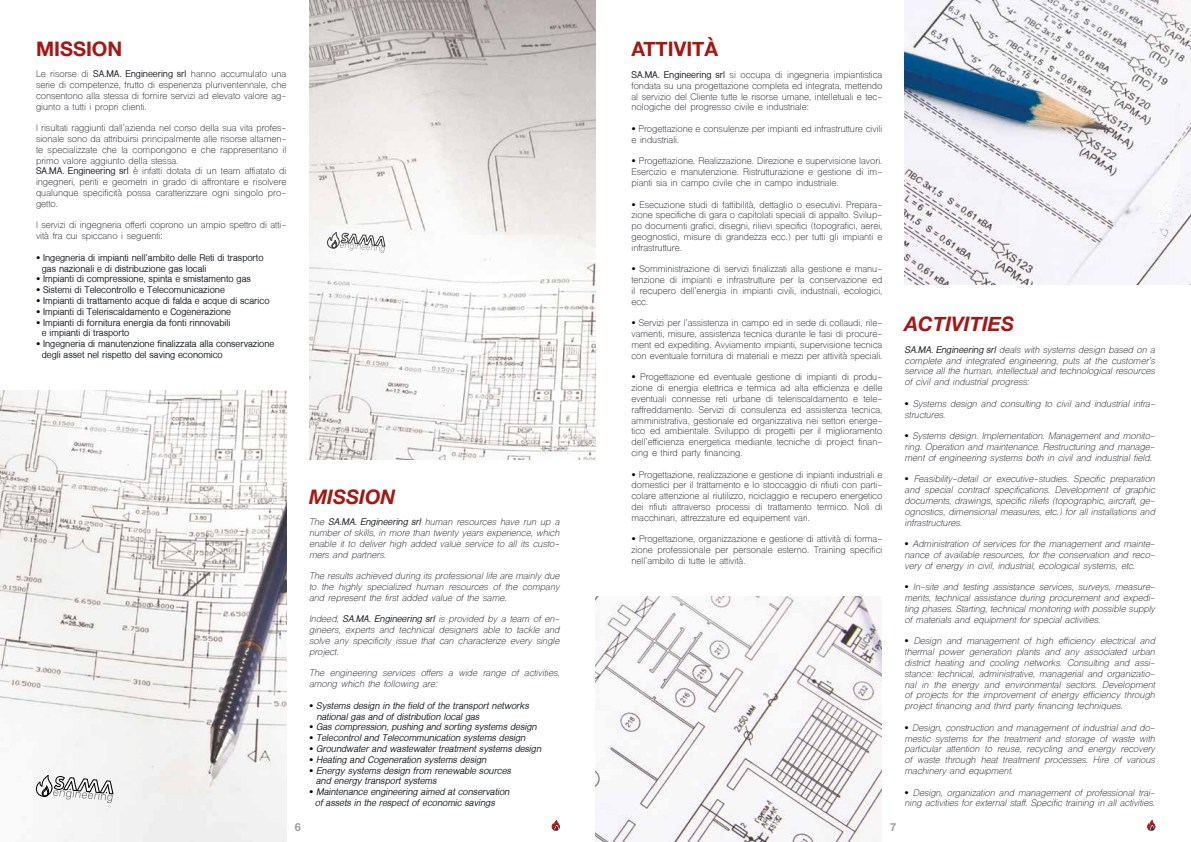
<style>
.page{position:relative;width:1191px;height:842px;background:#fff}
.page>*{position:absolute;margin:0;border:0;box-sizing:border-box;transform-origin:0 0}
.t1{font:italic 700 20px "Helvetica Neue";color:#a61612}
.t2{font:700 20px "Helvetica Neue";color:#a61612}
.t3{font:700 11px "Helvetica Neue";color:#9d9d9c}
.t4{font:9px/10.8px "Shree Dev 0714";color:#24272a;text-align:justify}
.t5{font:italic 9px/10.8px "Shree Dev 0714";color:#24272a;text-align:justify}
.t6{font:700 9px/10.8px "Shree Dev 0714";color:#24272a}
.t7{font:italic 700 9px/10.8px "Shree Dev 0714";color:#24272a}
.s1{font-weight:700}
.s2{font-family:"Helvetica Neue";font-size:7px;color:#000}
.s3{font-family:"Helvetica Neue";font-style:normal;font-size:7px;color:#000}
.s4{font-family:"Helvetica Neue";font-weight:500;font-size:7px;color:#000}
.s5{font-family:"Helvetica Neue";font-weight:500;font-style:normal;font-size:7px;color:#000}
</style>
<div class="page">
<svg style="left:552px;top:820px;width:7px;height:10px"></svg>
<svg style="left:1147px;top:820px;width:8px;height:10px"></svg>
<img style="left:0;top:391px;width:286px;height:451px">
<img style="left:309px;top:0;width:286px;height:460px">
<img style="left:904px;top:0;width:287px;height:285px">
<img style="left:596px;top:596px;width:285px;height:246px">
<svg style="left:35px;top:774px;width:80px;height:29px"></svg>
<svg style="left:1146px;top:169px;width:45px;height:73px"></svg>
<svg style="left:326px;top:232px;width:61px;height:21px"></svg>
<h1 class="t2" style="left:36px;top:33px;width:88px">MISSION</h1>
<p class="t4" style="left:36px;top:70px;width:252px">Le risorse di <span class="s1">SA.MA. Engineering srl</span> hanno accumulato una serie di competenze, frutto di esperienza pluriventennale, che consentono alla stessa di fornire servizi ad elevato valore ag&shy;giunto a tutti i propri clienti.</p>
<p class="t4" style="left:36px;top:124px;width:252px;text-align:left">I risultati raggiunti dall’azienda nel corso della sua vita profes&shy;sionale sono da attribuirsi principalmente alle risorse altamen&shy;te specializzate che la compongono e che rappresentano il primo valore aggiunto della stessa.<br><span class="s1">SA.MA. Engineering srl</span> è infatti dotata di un team affiatato di ingegneri, periti e geometri in grado di affrontare e risolvere qualunque specificità possa caratterizzare ogni singolo pro&shy;getto.</p>
<p class="t4" style="left:36px;top:221px;width:252px">I servizi di ingegneria offerti coprono un ampio spettro di atti&shy;vità fra cui spiccano i seguenti:</p>
<p class="t6" style="left:42px;top:252px;width:223px;text-indent:-6px"><span class="s2">●</span> Ingegneria di impianti nell’ambito delle Reti di trasporto gas nazionali e di distribuzione gas locali</p>
<p class="t6" style="left:36px;top:274px;width:216px"><span class="s2">●</span> Impianti di compressione, spinta e smistamento gas</p>
<p class="t6" style="left:36px;top:285px;width:190px"><span class="s2">●</span> Sistemi di Telecontrollo e Telecomunicazione</p>
<p class="t6" style="left:36px;top:295px;width:235px"><span class="s2">●</span> Impianti di trattamento acque di falda e acque di scarico</p>
<p class="t6" style="left:36px;top:306px;width:196px"><span class="s2">●</span> Impianti di Teleriscaldamento e Cogenerazione</p>
<p class="t6" style="left:42px;top:317px;width:190px;text-indent:-6px"><span class="s2">●</span> Impianti di fornitura energia da fonti rinnovabili e impianti di trasporto</p>
<p class="t6" style="left:42px;top:339px;width:234px;text-indent:-6px"><span class="s2">●</span> Ingegneria di manutenzione finalizzata alla conservazione degli asset nel rispetto del saving economico</p>
<h1 class="t1" style="left:309px;top:481px;width:88px">MISSION</h1>
<p class="t5" style="left:309px;top:518px;width:252px">The <span class="s1">SA.MA. Engineering srl</span> human resources have run up a number of skills, in more than twenty years experience, which enable it to deliver high added value service to all its custo&shy;mers and partners.</p>
<p class="t5" style="left:309px;top:572px;width:252px">The results achieved during its professional life are mainly due to the highly specialized human resources of the company and represent the first added value of the same.</p>
<p class="t5" style="left:309px;top:615px;width:252px">Indeed, <span class="s1">SA.MA. Engineering srl</span> is provided by a team of en&shy;gineers, experts and technical designers able to tackle and solve any specificity issue that can characterize every single project.</p>
<p class="t5" style="left:309px;top:669px;width:252px">The engineering services offers a wide range of activities, among which the following are:</p>
<p class="t7" style="left:316px;top:700px;width:214px;text-indent:-7px"><span class="s3">●</span> Systems design in the field of the transport networks national gas and of distribution local gas</p>
<p class="t7" style="left:309px;top:722px;width:229px"><span class="s3">●</span> Gas compression, pushing and sorting systems design</p>
<p class="t7" style="left:309px;top:733px;width:218px"><span class="s3">●</span> Telecontrol and Telecommunication systems design</p>
<p class="t7" style="left:309px;top:743px;width:233px"><span class="s3">●</span> Groundwater and wastewater treatment systems design</p>
<p class="t7" style="left:309px;top:754px;width:179px"><span class="s3">●</span> Heating and Cogeneration systems design</p>
<p class="t7" style="left:316px;top:765px;width:197px;text-indent:-7px"><span class="s3">●</span> Energy systems design from renewable sources and energy transport systems</p>
<p class="t7" style="left:315px;top:787px;width:196px;text-indent:-6px"><span class="s3">●</span> Maintenance engineering aimed at conservation of assets in the respect of economic savings</p>
<h1 class="t2" style="left:631px;top:34px;width:88px">ATTIVITÀ</h1>
<p class="t4" style="left:631px;top:70px;width:252px"><span class="s1">SA.MA. Engineering srl</span> si occupa di ingegneria impiantistica fondata su una progettazione completa ed integrata, mettendo al servizio del Cliente tutte le risorse umane, intelletuali e tec&shy;nologiche del progresso civile e industriale:</p>
<p class="t4" style="left:631px;top:124px;width:252px"><span class="s4">●</span> Progettazione e consulenze per impianti ed infrastrutture civili e industriali.</p>
<p class="t4" style="left:631px;top:157px;width:252px"><span class="s4">●</span> Progettazione. Realizzazione. Direzione e supervisione lavori.<br>Esercizio e manutenzione. Ristrutturazione e gestione di im&shy;pianti sia in campo civile che in campo industriale.</p>
<p class="t4" style="left:631px;top:200px;width:252px"><span class="s4">●</span> Esecuzione studi di fattibilità, dettaglio o esecutivi. Prepara&shy;zione specifiche di gara o capitolati speciali di appalto. Svilup&shy;po documenti grafici, disegni, rilievi specifici (topografici, aerei, geognostici, misure di grandezza ecc.) per tutti gli impianti e infrastrutture.</p>
<p class="t4" style="left:631px;top:265px;width:252px"><span class="s4">●</span> Somministrazione di servizi finalizzati alla gestione e manu&shy;tenzione di impianti e infrastrutture per la conservazione ed il recupero dell’energia in impianti civili, industriali, ecologici, ecc.</p>
<p class="t4" style="left:631px;top:319px;width:252px"><span class="s4">●</span> Servizi per l’assistenza in campo ed in sede di collaudi, rile&shy;vamenti, misure, assistenza tecnica durante le fasi di procure&shy;ment ed expediting. Avviamento impianti, supervisione tecnica con eventuale fornitura di materiali e mezzi per attività speciali.</p>
<p class="t4" style="left:631px;top:373px;width:252px"><span class="s4">●</span> Progettazione ed eventuale gestione di impianti di produ&shy;zione di energia elettrica e termica ad alta efficienza e delle eventuali connesse reti urbane di teleriscaldamento e tele&shy;raffreddamento. Servizi di consulenza ed assistenza tecnica, amministrativa, gestionale ed organizzativa nei settori energe&shy;tico ed ambientale. Sviluppo di progetti per il miglioramento dell’efficienza energetica mediante tecniche di project finan&shy;cing e third party financing.</p>
<p class="t4" style="left:631px;top:470px;width:252px"><span class="s4">●</span> Progettazione, realizzazione e gestione di inpianti industriali e domestici per il trattamento e lo stoccaggio di rifiuti con parti&shy;colare attenzione al riutilizzo, riciclaggio e recupero energetico dei rifiuti attraverso processi di trattamento termico. Noli di macchinari, attrezzature ed equipement vari.</p>
<p class="t4" style="left:631px;top:535px;width:252px"><span class="s4">●</span> Progettazione, organizzazione e gestione di attività di forma&shy;zione professionale per personale esterno. Training specifici nell’ambito di tutte le attività.</p>
<h1 class="t1" style="left:904px;top:308px;width:111px">ACTIVITIES</h1>
<p class="t5" style="left:904px;top:345px;width:252px"><span class="s1">SA.MA. Engineering srl</span> deals with systems design based on a complete and integrated engineering, puts at the customer’s service all the human, intellectual and technological resources of civil and industrial progress:</p>
<p class="t5" style="left:904px;top:399px;width:252px"><span class="s5">●</span> Systems design and consulting to civil and industrial infra&shy;structures.</p>
<p class="t5" style="left:904px;top:432px;width:252px"><span class="s5">●</span> Systems design. Implementation. Management and monito&shy;ring. Operation and maintenance. Restructuring and manage&shy;ment of engineering systems both in civil and industrial field.</p>
<p class="t5" style="left:904px;top:475px;width:252px"><span class="s5">●</span> Feasibility-detail or executive-studies. Specific preparation and special contract specifications. Development of graphic documents, drawings, specific riliefs (topographic, aircraft, ge&shy;ognostics, dimensional measures, etc.) for all installations and infrastructures.</p>
<p class="t5" style="left:904px;top:540px;width:252px"><span class="s5">●</span> Administration of services for the management and mainte&shy;nance of available resources, for the conservation and reco&shy;very of energy in civil, industrial, ecological systems, etc.</p>
<p class="t5" style="left:904px;top:583px;width:252px"><span class="s5">●</span> In-site and testing assistance services, surveys, measure&shy;ments, technical assistance during procurement and expedi&shy;ting phases. Starting, technical monitoring with possible supply of materials and equipment for special activities.</p>
<p class="t5" style="left:904px;top:637px;width:252px"><span class="s5">●</span> Design and management of high efficiency electrical and thermal power generation plants and any associated urban district heating and cooling networks. Consulting and assi&shy;stance: technical, administrative, managerial and organizatio&shy;nal in the energy and environmental sectors. Development of projects for the improvement of energy efficiency through project financing and third party financing techniques.</p>
<p class="t5" style="left:904px;top:723px;width:252px"><span class="s5">●</span> Design, construction and management of industrial and do&shy;mestic systems for the treatment and storage of waste with particular attention to reuse, recycling and energy recovery of waste through heat treatment processes. Hire of various machinery and equipment.</p>
<p class="t5" style="left:904px;top:788px;width:252px"><span class="s5">●</span> Design, organization and management of professional trai&shy;ning activities for external staff. Specific training in all activities.</p>
<p class="t3" style="left:295px;top:818px;width:8px">6</p>
<p class="t3" style="left:890px;top:818px;width:8px">7</p>
</div>
